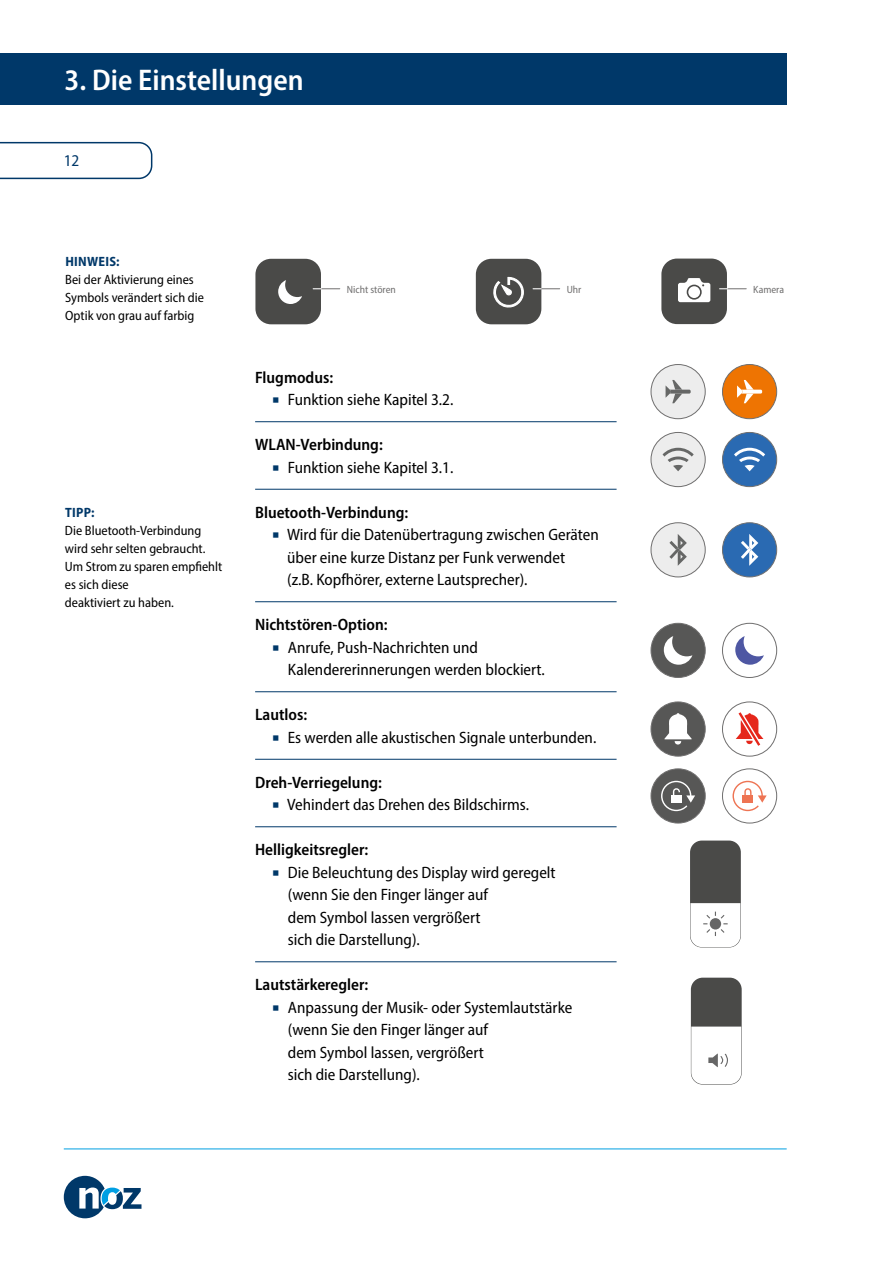
<style>
.page{position:relative;width:893px;height:1263px;background:#fff}
.page>*{position:absolute;margin:0;border:0;box-sizing:border-box;transform-origin:0 0}
.t1{font:600 semi-condensed 30px "Myriad Pro";color:#fff}
.t2{font:semi-condensed 16.5px/22.5px "Myriad Pro";color:#000}
.t3{font:600 semi-condensed 16.5px "Myriad Pro";color:#000}
.t4{font:semi-condensed 16.5px "Myriad Pro";color:#003869}
.t5{font:semi-condensed 13.5px/18px "Myriad Pro";color:#000}
.t6{font:700 semi-condensed 13.5px "Myriad Pro";letter-spacing:.02em;color:#003869}
.t7{font:semi-condensed 10.5px "Myriad Pro";color:#706f6f}
.s1{color:#003869}
</style>
<div class="page">
<svg style="left:64px;top:1176px;width:77px;height:42px"></svg>
<hr style="left:64px;top:1148px;width:723px;height:1px;background:#009fe3">
<svg style="left:0;top:141px;width:153px;height:39px"></svg>
<div style="left:0;top:54px;width:787px;height:51px;background:#003869"></div>
<hr style="left:255px;top:421px;width:362px;height:1px;background:#003869">
<hr style="left:255px;top:489px;width:362px;height:1px;background:#003869">
<hr style="left:255px;top:601px;width:362px;height:1px;background:#003869">
<hr style="left:255px;top:691px;width:362px;height:1px;background:#003869">
<hr style="left:255px;top:759px;width:362px;height:1px;background:#003869">
<hr style="left:255px;top:826px;width:362px;height:1px;background:#003869">
<hr style="left:255px;top:961px;width:362px;height:1px;background:#003869">
<div style="left:651px;top:364px;width:54px;height:55px;background:#ededed;border-radius:50%"></div>
<svg style="left:666px;top:380px;width:25px;height:23px"></svg>
<div style="left:651px;top:364px;width:54px;height:55px;border:1px solid #706f6f;border-radius:50%"></div>
<div style="left:722px;top:364px;width:55px;height:55px;background:#ee7402;border-radius:50%"></div>
<svg style="left:737px;top:380px;width:25px;height:23px"></svg>
<div style="left:722px;top:364px;width:55px;height:55px;border:1px solid #706f6f;border-radius:50%"></div>
<div style="left:651px;top:432px;width:54px;height:55px;background:#ededed;border-radius:50%"></div>
<svg style="left:662px;top:448px;width:32px;height:23px"></svg>
<div style="left:651px;top:432px;width:54px;height:55px;border:1px solid #706f6f;border-radius:50%"></div>
<div style="left:722px;top:432px;width:55px;height:55px;background:#2a6ab2;border-radius:50%"></div>
<svg style="left:734px;top:448px;width:31px;height:23px"></svg>
<div style="left:722px;top:432px;width:55px;height:55px;border:1px solid #706f6f;border-radius:50%"></div>
<div style="left:651px;top:523px;width:54px;height:54px;background:#ededed;border-radius:50%"></div>
<svg style="left:669px;top:534px;width:18px;height:32px"></svg>
<div style="left:651px;top:523px;width:54px;height:54px;border:1px solid #706f6f;border-radius:50%"></div>
<div style="left:722px;top:523px;width:55px;height:54px;background:#2a6ab2;border-radius:50%"></div>
<svg style="left:741px;top:534px;width:17px;height:32px"></svg>
<div style="left:722px;top:523px;width:55px;height:54px;border:1px solid #706f6f;border-radius:50%"></div>
<div style="left:651px;top:623px;width:54px;height:54px;background:#575756;border-radius:50%"></div>
<svg style="left:664px;top:636px;width:28px;height:29px"></svg>
<div style="left:651px;top:623px;width:54px;height:55px;border:1px solid #706f6f;border-radius:50%"></div>
<svg style="left:735px;top:636px;width:29px;height:29px"></svg>
<div style="left:722px;top:623px;width:55px;height:55px;border:1px solid #706f6f;border-radius:50%"></div>
<div style="left:651px;top:702px;width:54px;height:54px;background:#575756;border-radius:50%"></div>
<div style="left:651px;top:702px;width:54px;height:54px;border:1px solid #706f6f;border-radius:50%"></div>
<svg style="left:736px;top:712px;width:27px;height:34px"></svg>
<div style="left:722px;top:702px;width:55px;height:54px;border:1px solid #706f6f;border-radius:50%"></div>
<div style="left:651px;top:769px;width:54px;height:54px;background:#575756;border-radius:50%"></div>
<svg style="left:661px;top:781px;width:34px;height:30px"></svg>
<div style="left:651px;top:769px;width:54px;height:54px;border:1px solid #706f6f;border-radius:50%"></div>
<svg style="left:732px;top:781px;width:35px;height:30px"></svg>
<div style="left:722px;top:769px;width:55px;height:54px;border:1px solid #706f6f;border-radius:50%"></div>
<div style="left:255px;top:259px;width:66px;height:65px;background:#4a4a48;border-radius:16px"></div>
<svg style="left:278px;top:280px;width:24px;height:24px"></svg>
<svg style="left:313px;top:288px;width:27px;height:1px"></svg>
<div style="left:476px;top:259px;width:65px;height:65px;background:#4a4a48;border-radius:16px"></div>
<svg style="left:493px;top:276px;width:31px;height:32px"></svg>
<svg style="left:533px;top:288px;width:27px;height:1px"></svg>
<div style="left:661px;top:259px;width:66px;height:65px;background:#4a4a48;border-radius:16px"></div>
<svg style="left:678px;top:278px;width:32px;height:24px"></svg>
<svg style="left:720px;top:288px;width:26px;height:1px"></svg>
<svg style="left:664px;top:713px;width:28px;height:31px"></svg>
<div style="left:690px;top:840px;width:51px;height:107px;background:#4a4a48;border-radius:12px"></div>
<svg style="left:690px;top:903px;width:50px;height:44px;background:#f2f2f2"></svg>
<div style="left:691px;top:978px;width:51px;height:106px;background:#4a4a48;border-radius:12px"></div>
<svg style="left:691px;top:1026px;width:50px;height:58px;background:#f6f6f6"></svg>
<h1 class="t1" style="left:65px;top:61px;width:241px">3. Die Einstellungen</h1>
<p class="t4" style="left:64px;top:151px;width:17px">12</p>
<p class="t6" style="left:65px;top:253px;width:56px">HINWEIS:</p>
<p class="t5" style="left:65px;top:270px;width:140px">Bei der Aktivierung eines<br>Symbols verändert sich die<br>Optik von grau auf farbig</p>
<p class="t6" style="left:65px;top:504px;width:31px">TIPP:</p>
<p class="t5" style="left:65px;top:521px;width:159px">Die Bluetooth-Verbindung wird sehr selten gebraucht.<br>Um Strom zu sparen empfiehlt es sich diese<br>deaktiviert zu haben.</p>
<p class="t7" style="left:347px;top:283px;width:50px">Nicht stören</p>
<p class="t7" style="left:567px;top:283px;width:16px">Uhr</p>
<p class="t7" style="left:753px;top:283px;width:32px">Kamera</p>
<p class="t3" style="left:255px;top:367px;width:80px">Flugmodus:</p>
<p class="t2" style="left:272px;top:388px;width:183px"><span class="s1">○</span> Funktion siehe Kapitel 3.2.</p>
<p class="t3" style="left:255px;top:434px;width:129px">WLAN-Verbindung:</p>
<p class="t2" style="left:272px;top:456px;width:183px"><span class="s1">○</span> Funktion siehe Kapitel 3.1.</p>
<p class="t3" style="left:255px;top:502px;width:155px">Bluetooth-Verbindung:</p>
<p class="t2" style="left:287px;top:523px;width:313px;text-indent:-15px"><span class="s1">○</span> Wird für die Datenübertragung zwischen Geräten über eine kurze Distanz per Funk verwendet<br>(z.B. Kopfhörer, externe Lautsprecher).</p>
<p class="t3" style="left:255px;top:614px;width:134px">Nichtstören-Option:</p>
<p class="t2" style="left:288px;top:636px;width:259px;text-indent:-16px"><span class="s1">○</span> Anrufe, Push-Nachrichten und<br>Kalendererinnerungen werden blockiert.</p>
<p class="t3" style="left:255px;top:704px;width:54px">Lautlos:</p>
<p class="t2" style="left:272px;top:726px;width:326px"><span class="s1">○</span> Es werden alle akustischen Signale unterbunden.</p>
<p class="t3" style="left:255px;top:772px;width:128px">Dreh-Verriegelung:</p>
<p class="t2" style="left:272px;top:793px;width:258px"><span class="s1">○</span> Vehindert das Drehen des Bildschirms.</p>
<p class="t3" style="left:255px;top:839px;width:115px">Helligkeitsregler:</p>
<p class="t2" style="left:288px;top:861px;width:269px;text-indent:-16px"><span class="s1">○</span> Die Beleuchtung des Display wird geregelt (wenn Sie den Finger länger auf<br>dem Symbol lassen vergrößert<br>sich die Darstellung).</p>
<p class="t3" style="left:255px;top:974px;width:115px">Lautstärkeregler:</p>
<p class="t2" style="left:288px;top:996px;width:286px;text-indent:-16px"><span class="s1">○</span> Anpassung der Musik- oder Systemlautstärke (wenn Sie den Finger länger auf<br>dem Symbol lassen, vergrößert<br>sich die Darstellung).</p>
</div>
